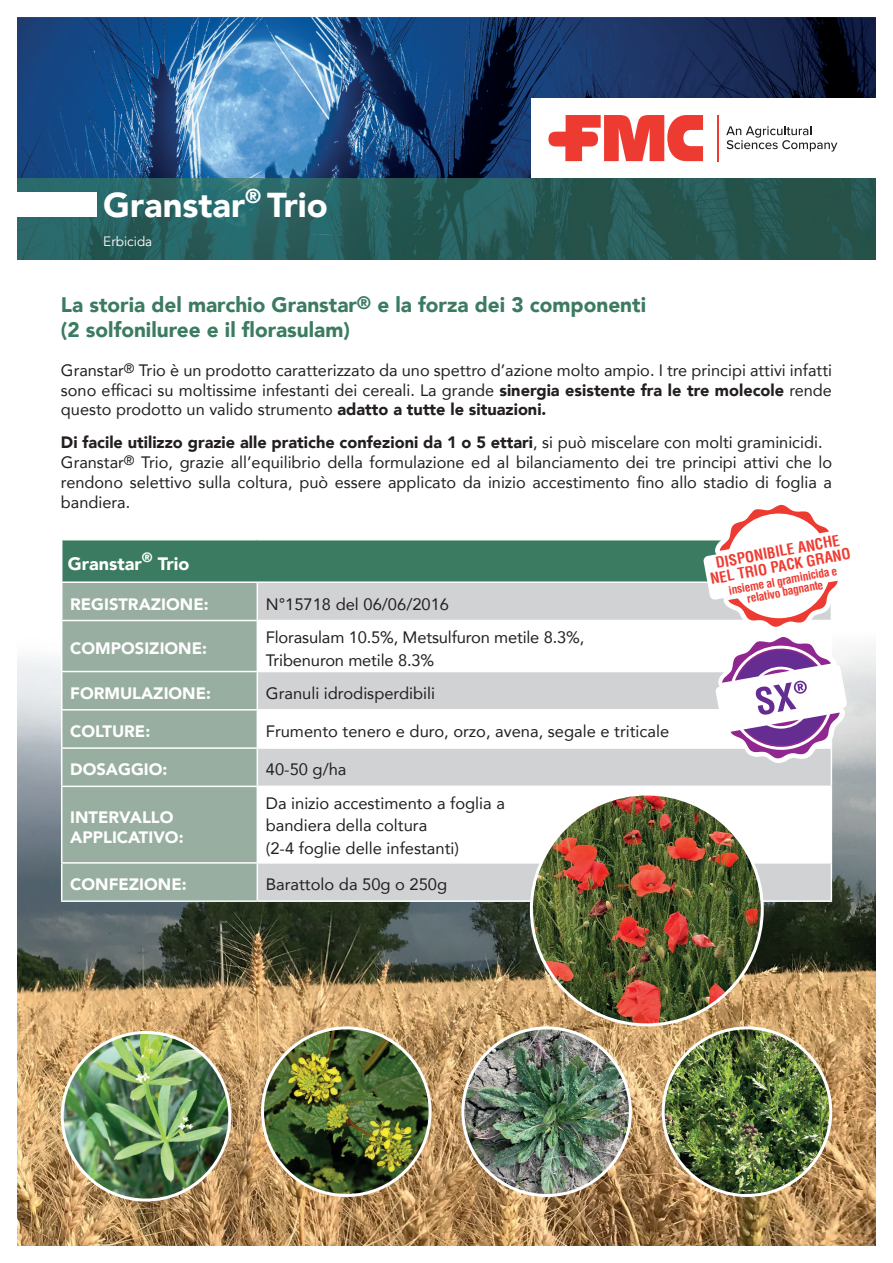
<style>
.page{position:relative;width:893px;height:1263px;background:#fff}
.page>*{position:absolute;margin:0;border:0;box-sizing:border-box;transform-origin:0 0}
.t1{font:900 34.5px "Avenir";color:#fff}
.t2{font:900 21px/25.2px "Avenir";color:#3b7b61}
.t3{font:900 18px "Avenir";color:#fff}
.t4{font:16.5px/19.8px "Avenir";color:#231f20}
.t5{font:900 16.5px/19.8px "Avenir";color:#fff}
.t6{font:700 condensed 14.85px/14.9px "Helvetica LT";color:#ee3b32;text-align:center}
.t7{font:13.5px "Avenir";color:#fff}
.t8{font:700 condensed 11.55px/11.7px "Helvetica LT";color:#ee3b32;text-align:center}
.s1{font-size:18px}
.s2{font-weight:900}
</style>
<div class="page">
<img style="left:17px;top:17px;width:859px;height:161px">
<img style="left:17px;top:645px;width:859px;height:601px">
<img style="left:17px;top:178px;width:859px;height:81px">
<div style="left:17px;top:192px;width:80px;height:25px;background:#fff"></div>
<div style="left:62px;top:540px;width:769px;height:42px;background:#3b7b61"></div>
<svg style="left:62px;top:583px;width:195px;height:317px;background:#9bb1a3"></svg>
<div style="left:258px;top:583px;width:573px;height:317px;background:#d1d2d4"></div>
<svg style="left:258px;top:621px;width:573px;height:241px"></svg>
<hr style="left:61px;top:581px;width:196px;height:2px;background:#fff">
<hr style="left:257px;top:581px;width:575px;height:2px;background:#fff">
<hr style="left:61px;top:620px;width:196px;height:1px;background:#fff">
<hr style="left:61px;top:621px;width:1px;height:50px;background:#fff">
<hr style="left:257px;top:620px;width:575px;height:1px;background:#fff">
<hr style="left:257px;top:621px;width:1px;height:50px;background:#fff">
<hr style="left:61px;top:671px;width:196px;height:1px;background:#fff">
<hr style="left:61px;top:672px;width:1px;height:37px;background:#fff">
<hr style="left:257px;top:671px;width:575px;height:1px;background:#fff">
<hr style="left:257px;top:672px;width:1px;height:37px;background:#fff">
<hr style="left:61px;top:709px;width:196px;height:1px;background:#fff">
<hr style="left:61px;top:710px;width:1px;height:37px;background:#fff">
<hr style="left:61px;top:747px;width:196px;height:2px;background:#fff">
<hr style="left:61px;top:749px;width:1px;height:36px;background:#fff">
<hr style="left:257px;top:749px;width:1px;height:36px;background:#fff">
<hr style="left:831px;top:749px;width:1px;height:36px;background:#fff">
<hr style="left:61px;top:785px;width:196px;height:2px;background:#fff">
<hr style="left:61px;top:787px;width:1px;height:75px;background:#fff">
<hr style="left:61px;top:862px;width:196px;height:2px;background:#fff">
<hr style="left:61px;top:864px;width:1px;height:36px;background:#fff">
<hr style="left:61px;top:900px;width:196px;height:2px;background:#fff">
<hr style="left:257px;top:709px;width:575px;height:1px;background:#fff">
<hr style="left:257px;top:710px;width:1px;height:37px;background:#fff">
<hr style="left:257px;top:747px;width:575px;height:2px;background:#fff">
<hr style="left:257px;top:785px;width:575px;height:2px;background:#fff">
<hr style="left:257px;top:787px;width:1px;height:75px;background:#fff">
<hr style="left:831px;top:787px;width:1px;height:75px;background:#fff">
<hr style="left:257px;top:862px;width:575px;height:2px;background:#fff">
<hr style="left:257px;top:864px;width:1px;height:36px;background:#fff">
<hr style="left:831px;top:864px;width:1px;height:36px;background:#fff">
<hr style="left:257px;top:900px;width:575px;height:2px;background:#fff">
<img style="left:62px;top:1032px;width:168px;height:168px;border-radius:84px">
<img style="left:531px;top:794px;width:231px;height:231px;border-radius:115px">
<img style="left:263px;top:1028px;width:167px;height:167px;border-radius:84px">
<img style="left:463px;top:1028px;width:167px;height:167px;border-radius:84px">
<img style="left:663px;top:1028px;width:168px;height:167px;border-radius:84px">
<svg style="left:703px;top:504px;width:156px;height:259px"></svg>
<div style="left:531px;top:98px;width:362px;height:80px;background:#fff"></div>
<svg style="left:548px;top:115px;width:155px;height:46px"></svg>
<hr style="left:718px;top:115px;width:1px;height:46px;background:#ee3b32">
<svg style="left:726px;top:126px;width:111px;height:26px"></svg>
<h1 class="t1" style="left:103px;top:175px;width:226px">Granstar<sup>®</sup> Trio</h1>
<p class="t7" style="left:103px;top:233px;width:50px">Erbicida</p>
<p class="t2" style="left:61px;top:291px;width:587px">La storia del marchio Granstar<span class="s1">®</span> e la forza dei 3 componenti (2 solfoniluree e il florasulam)</p>
<p class="t4" style="left:61px;top:360px;width:773px;text-align:justify">Granstar<sup>®</sup> Trio è un prodotto caratterizzato da uno spettro d’azione molto ampio. I tre principi attivi infatti sono efficaci su moltissime infestanti dei cereali. La grande <span class="s2">sinergia esistente fra le tre molecole</span> rende questo prodotto un valido strumento <span class="s2">adatto a tutte le situazioni.</span></p>
<p class="t4" style="left:61px;top:432px;width:773px"><span class="s2">Di facile utilizzo grazie alle pratiche confezioni da 1 o 5 ettari</span>, si può miscelare con molti graminicidi.<br>Granstar<sup>®</sup> Trio, grazie all’equilibrio della formulazione ed al bilanciamento dei tre principi attivi che lo rendono selettivo sulla coltura, può essere applicato da inizio accestimento fino allo stadio di foglia a bandiera.</p>
<p class="t3" style="left:68px;top:548px;width:123px">Granstar<sup>®</sup> Trio</p>
<p class="t5" style="left:70px;top:593px;width:140px">REGISTRAZIONE:</p>
<p class="t4" style="left:266px;top:593px;width:185px">N°15718 del 06/06/2016</p>
<p class="t5" style="left:70px;top:638px;width:138px">COMPOSIZIONE:</p>
<p class="t4" style="left:266px;top:625px;width:320px;line-height:22.5px">Florasulam 10.5%, Metsulfuron metile 8.3%,<br>Tribenuron metile 8.3%</p>
<p class="t5" style="left:70px;top:683px;width:142px">FORMULAZIONE:</p>
<p class="t4" style="left:266px;top:683px;width:171px">Granuli idrodisperdibili</p>
<p class="t5" style="left:70px;top:721px;width:82px">COLTURE:</p>
<p class="t4" style="left:266px;top:721px;width:405px">Frumento tenero e duro, orzo, avena, segale e triticale</p>
<p class="t5" style="left:70px;top:759px;width:99px">DOSAGGIO:</p>
<p class="t4" style="left:266px;top:759px;width:82px">40-50 g/ha</p>
<p class="t5" style="left:70px;top:807px;width:115px">INTERVALLO<br>APPLICATIVO:</p>
<p class="t4" style="left:266px;top:791px;width:241px;line-height:22.5px">Da inizio accestimento a foglia a bandiera della coltura<br>(2-4 foglie delle infestanti)</p>
<p class="t5" style="left:70px;top:874px;width:118px">CONFEZIONE:</p>
<p class="t4" style="left:266px;top:874px;width:183px">Barattolo da 50g o 250g</p>
<p class="t6" style="left:706px;top:556px;width:144px;rotate:-10deg">DISPONIBILE ANCHE<br>NEL TRIO PACK GRANO</p>
<p class="t8" style="left:728px;top:584px;width:112px;rotate:-10deg">insieme al graminicida e relativo bagnante</p>
</div>
